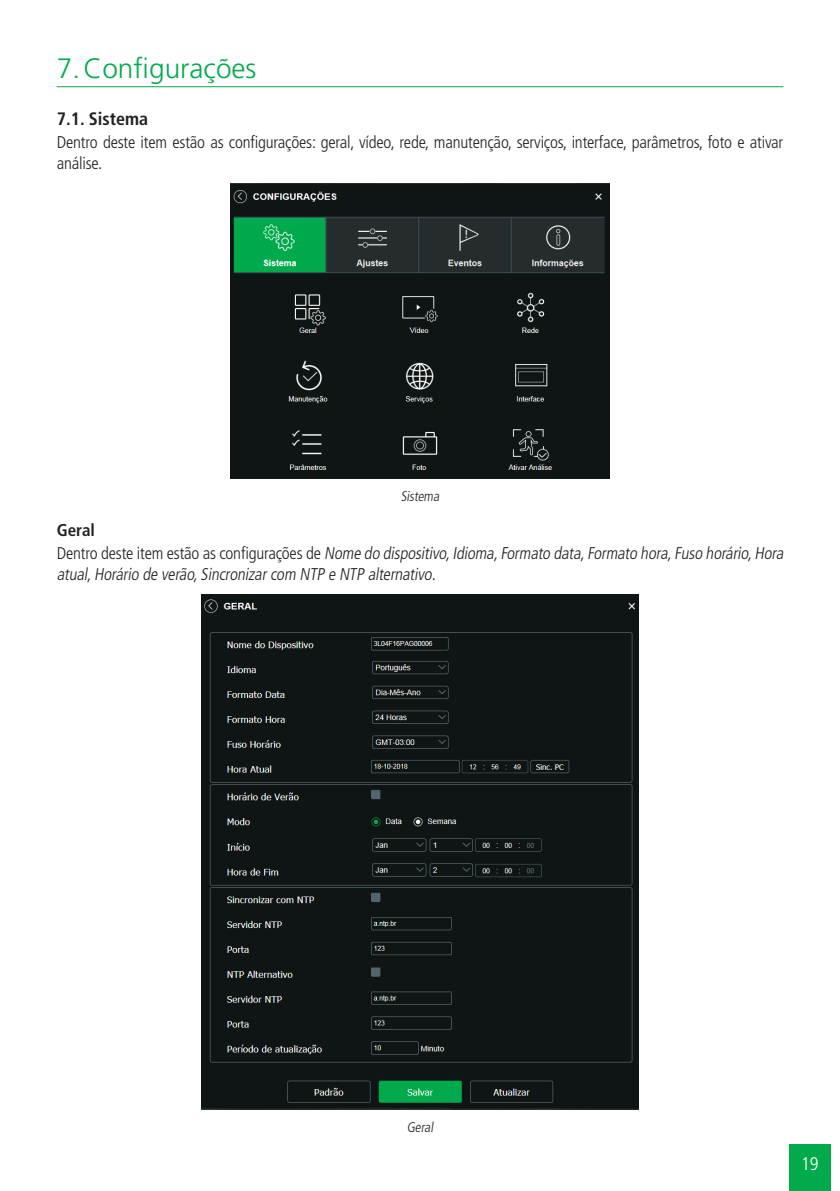
<style>
.page{position:relative;width:840px;height:1191px;background:#fff}
.page>*{position:absolute;margin:0;border:0;box-sizing:border-box;transform-origin:0 0}
.t1{font:300 28px "Frutiger LT Std";color:#03aa4b}
.t2{font:300 condensed 18.2px "Frutiger LT Std";color:#fff}
.t3{font:700 condensed 18px "Frutiger LT Std";color:#231f20}
._0__Corpo_de_texto{font:italic 300 condensed 17px/20.4px "Frutiger LT Std";color:#231f20}
._0__Corpo_de_texto-2{font:300 condensed 17px/20.4px "Frutiger LT Std";letter-spacing:-.01em;color:#231f20}
._3__Titulo_3{font:700 condensed 17px "Frutiger LT Std";color:#231f20}
._7__Legenda{font:300 condensed 14px "Frutiger LT Std";color:#231f20}
.s1{font-style:normal}
</style>
<div class="page">
<div style="left:788px;top:1144px;width:42px;height:47px;background:#03aa4b"></div>
<hr style="left:57px;top:86px;width:725px;height:1px;background:#03aa4b">
<img style="left:231px;top:183px;width:378px;height:296px">
<img style="left:201px;top:594px;width:437px;height:516px">
<p class="t1" style="left:57px;top:52px;width:201px">7.Configurações</p>
<p class="t3" style="left:57px;top:108px;width:93px">7.1. Sistema</p>
<p class="_0__Corpo_de_texto-2" style="left:57px;top:132px;width:727px">Dentro deste item estão as configurações: geral, vídeo, rede, manutenção, serviços, interface, parâmetros, foto e ativar análise.</p>
<p class="_7__Legenda" style="left:400px;top:488px;width:42px">Sistema</p>
<p class="_3__Titulo_3" style="left:57px;top:520px;width:40px">Geral</p>
<p class="_0__Corpo_de_texto" style="left:57px;top:543px;width:730px"><span class="s1">D e n t r o d e s t e i t e m e s t ã o a s c o n fi g u ra ç õ e s d e</span> Nome do dispositivo,Idioma,Formato data,Formato hora,Fuso horário,Hora atual,Horário de verão,Sincronizarcom NTP e NTP alternativo<span class="s1">.</span></p>
<p class="_7__Legenda" style="left:406px;top:1119px;width:30px">Geral</p>
<p class="t2" style="left:800px;top:1153px;width:19px">19</p>
</div>
